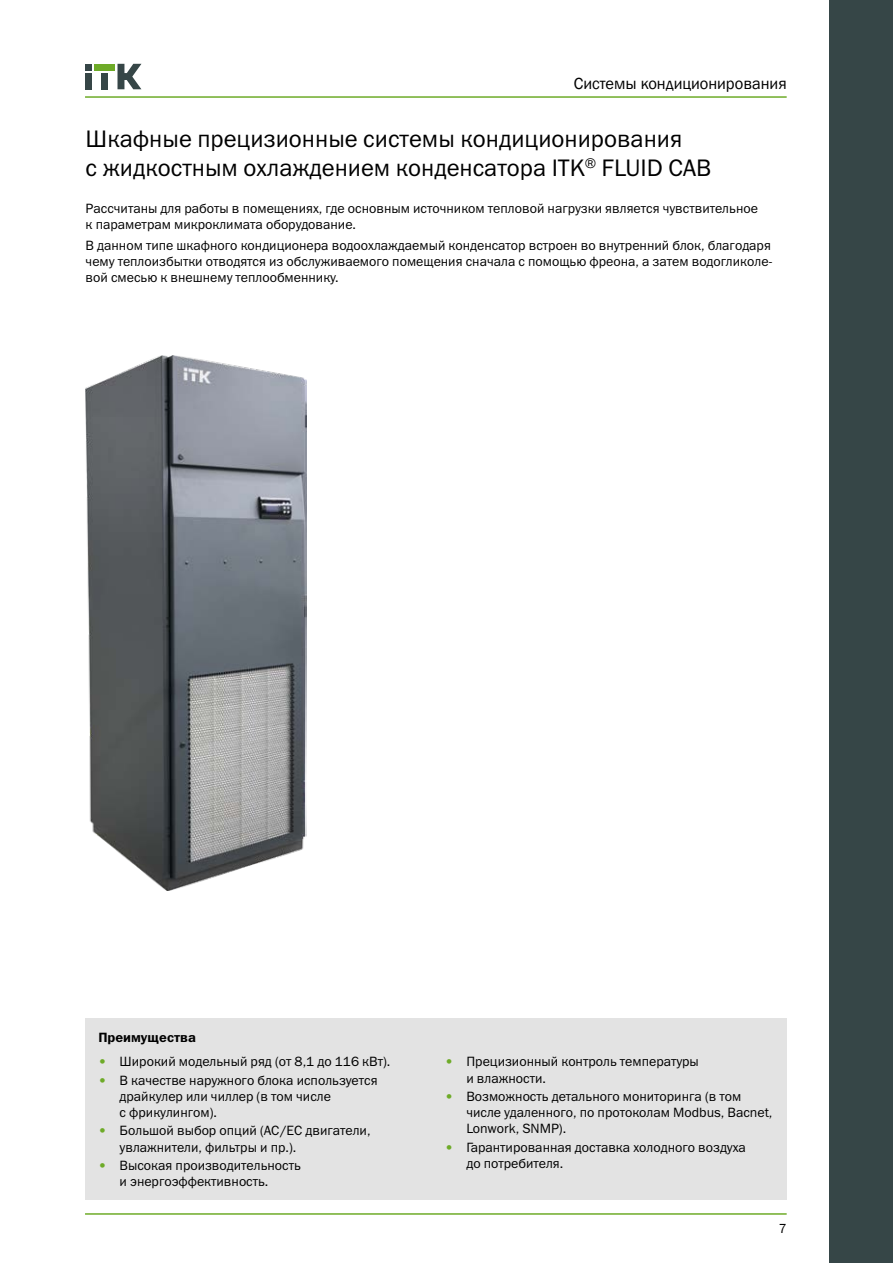
<style>
.page{position:relative;width:893px;height:1263px;background:#fff}
.page>*{position:absolute;margin:0;border:0;box-sizing:border-box;transform-origin:0 0}
.t1{font:24px/28.8px "Franklin Gothic Book C";color:#000}
.t2{font:16.5px "Franklin Gothic";color:#000}
.t3{font:13.5px/16.2px "Franklin Gothic Book C";color:#000}
.t4{font:13.5px "Franklin Gothic Demi C";color:#000}
.t5{font:13.5px "Franklin Gothic";color:#000}
.s1{color:#6eab28}
</style>
<div class="page">
<div style="left:829px;top:0;width:64px;height:1263px;background:#364647"></div>
<div style="left:85px;top:73px;width:7px;height:16px;background:#364647"></div>
<div style="left:85px;top:64px;width:7px;height:7px;background:#364647"></div>
<div style="left:101px;top:73px;width:7px;height:16px;background:#364647"></div>
<div style="left:94px;top:64px;width:21px;height:7px;background:#6eab28"></div>
<svg style="left:117px;top:64px;width:24px;height:25px"></svg>
<hr style="left:85px;top:96px;width:702px;height:2px;background:#6eab28">
<hr style="left:85px;top:1213px;width:702px;height:2px;background:#6eab28">
<div style="left:86px;top:1018px;width:701px;height:181px;background:#e3e3e3"></div>
<img style="left:85px;top:355px;width:222px;height:536px">
<p class="t2" style="left:574px;top:74px;width:214px">Системы кондиционирования</p>
<h1 class="t1" style="left:86px;top:124px;width:627px">Шкафные прецизионные системы кондиционирования<br>с жидкостным охлаждением конденсатора ITK<sup>®</sup> FLUID CAB</h1>
<p class="t3" style="left:86px;top:200px;width:674px">Рассчитаны для работы в помещениях, где основным источником тепловой нагрузки является чувствительное к параметрам микроклимата оборудование.</p>
<p class="t3" style="left:86px;top:237px;width:689px">В данном типе шкафного кондиционера водоохлаждаемый конденсатор встроен во внутренний блок, благодаря чему теплоизбытки отводятся из обслуживаемого помещения сначала с помощью фреона, а затем водогликоле&shy;вой смесью к внешнему теплообменнику.</p>
<p class="t4" style="left:98px;top:1029px;width:99px">Преимущества</p>
<p class="t3" style="left:98px;top:1053px;width:293px"><span class="s1">•</span> Широкий модельный ряд (от 8,1 до 116 кВт).</p>
<p class="t3" style="left:120px;top:1072px;width:259px;text-indent:-21px"><span class="s1">•</span> В качестве наружного блока используется драйкулер или чиллер (в том числе<br>с фрикулингом).</p>
<p class="t3" style="left:120px;top:1122px;width:252px;text-indent:-21px"><span class="s1">•</span> Большой выбор опций (АС/ЕС двигатели, увлажнители, фильтры и пр.).</p>
<p class="t3" style="left:120px;top:1157px;width:183px;text-indent:-21px"><span class="s1">•</span> Высокая производительность и энергоэффективность.</p>
<p class="t3" style="left:466px;top:1053px;width:234px;text-indent:-21px"><span class="s1">•</span> Прецизионный контроль температуры и влажности.</p>
<p class="t3" style="left:466px;top:1088px;width:307px;text-indent:-21px"><span class="s1">•</span> Возможность детального мониторинга (в том числе удаленного, по протоколам Modbus, Bacnet,<br>Lonwork, SNMP).</p>
<p class="t3" style="left:466px;top:1139px;width:281px;text-indent:-21px"><span class="s1">•</span> Гарантированная доставка холодного воздуха до потребителя.</p>
<p class="t5" style="left:779px;top:1220px;width:9px">7</p>
</div>
